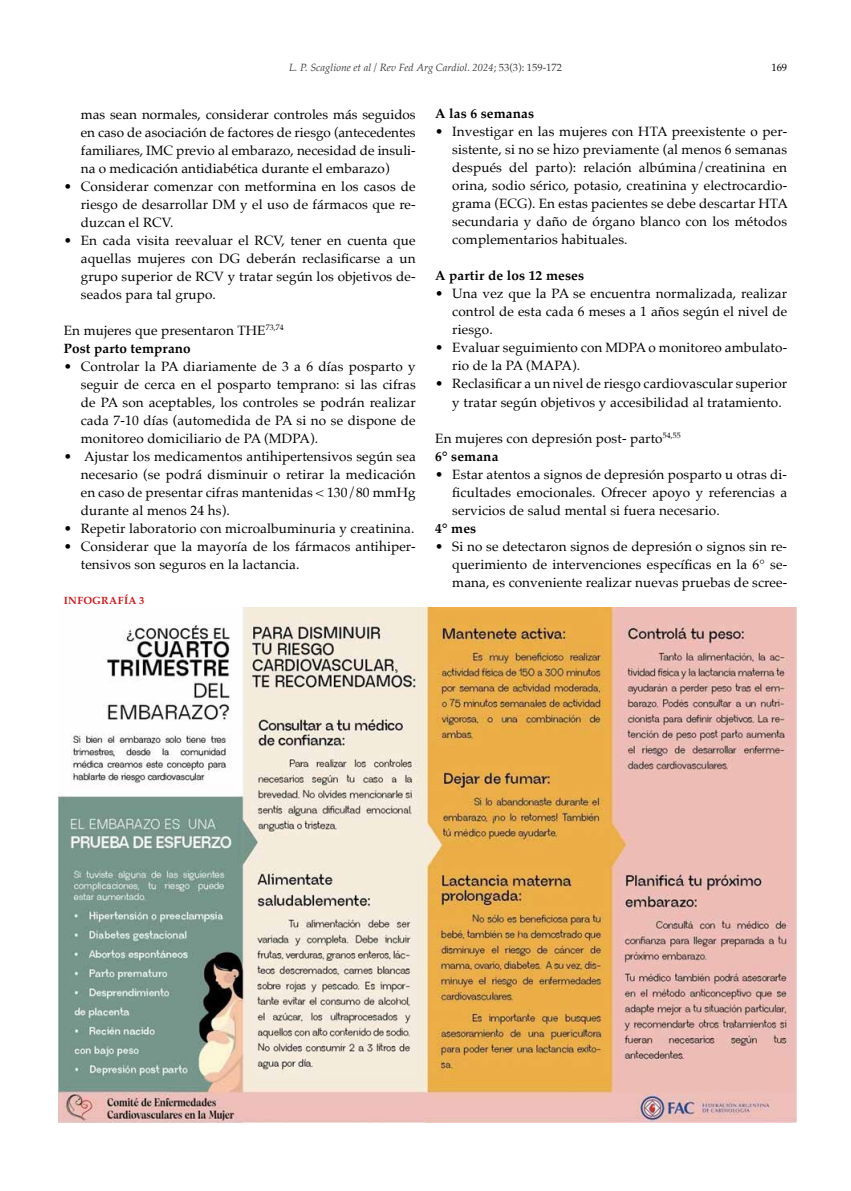
<style>
.page{position:relative;width:851px;height:1191px;background:#fff}
.page>*{position:absolute;margin:0;border:0;box-sizing:border-box;transform-origin:0 0}
.t1{font:13.5px/18px "Palatino";letter-spacing:.01em;color:#000;text-align:justify}
.t2{font:700 13.5px "Palatino";letter-spacing:.01em;color:#000}
.t3{font:italic 10.5px "Palatino";color:#3c3c3b}
.t4{font:700 10.5px "Palatino";letter-spacing:.035em;color:#cd1719}
.t5{font:10.5px "Palatino";color:#000}
.s1{font-style:normal}
.s2{font-weight:700}
</style>
<div class="page">
<img style="left:58px;top:607px;width:738px;height:515px">
<p class="t3" style="left:289px;top:58px;width:274px">L. P. Scaglione et al / Rev Fed Arg Cardiol. 2024<span class="s1">; 53(3): 159-172</span></p>
<p class="t5" style="left:771px;top:58px;width:17px">169</p>
<p class="t1" style="left:81px;top:105px;width:336px">mas sean normales, considerar controles más seguidos en caso de asociación de factores de riesgo (antecedentes familiares, IMC previo al embarazo, necesidad de insuli&shy;na o medicación antidiabética durante el embarazo)</p>
<p class="t1" style="left:81px;top:177px;width:336px;text-indent:-17px">• Considerar comenzar con metformina en los casos de riesgo de desarrollar DM y el uso de fármacos que re&shy;duzcan el RCV.</p>
<p class="t1" style="left:81px;top:231px;width:336px;text-indent:-17px">• En cada visita reevaluar el RCV, tener en cuenta que aquellas mujeres con DG deberán reclasificarse a un grupo superior de RCV y tratar según los objetivos de&shy;seados para tal grupo.</p>
<p class="t1" style="left:64px;top:321px;width:221px">En mujeres que presentaron THE<sup>73,74<br></sup><span class="s2">Post parto temprano</span></p>
<p class="t1" style="left:81px;top:357px;width:336px;text-indent:-17px">• Controlar la PA diariamente de 3 a 6 días posparto y seguir de cerca en el posparto temprano: si las cifras de PA son aceptables, los controles se podrán realizar cada 7-10 días (automedida de PA si no se dispone de monitoreo domiciliario de PA (MDPA).</p>
<p class="t1" style="left:81px;top:447px;width:336px;text-indent:-17px">• Ajustar los medicamentos antihipertensivos según sea necesario (se podrá disminuir o retirar la medicación en caso de presentar cifras mantenidas &lt; 130/80 mmHg durante al menos 24 hs).</p>
<p class="t1" style="left:64px;top:519px;width:352px">• Repetir laboratorio con microalbuminuria y creatinina.</p>
<p class="t1" style="left:81px;top:537px;width:336px;text-indent:-17px">• Considerar que la mayoría de los fármacos antihiper&shy;tensivos son seguros en la lactancia.</p>
<p class="t2" style="left:435px;top:102px;width:100px">A las 6 semanas</p>
<p class="t1" style="left:452px;top:123px;width:337px;text-indent:-17px">• Investigar en las mujeres con HTA preexistente o per&shy;sistente, si no se hizo previamente (al menos 6 semanas después del parto): relación albúmina/creatinina en orina, sodio sérico, potasio, creatinina y electrocardio&shy;grama (ECG). En estas pacientes se debe descartar HTA secundaria y daño de órgano blanco con los métodos complementarios habituales.</p>
<p class="t2" style="left:435px;top:264px;width:150px">A partir de los 12 meses</p>
<p class="t1" style="left:452px;top:285px;width:336px;text-indent:-17px">• Una vez que la PA se encuentra normalizada, realizar control de esta cada 6 meses a 1 años según el nivel de riesgo.</p>
<p class="t1" style="left:452px;top:339px;width:336px;text-indent:-17px">• Evaluar seguimiento con MDPA o monitoreo ambulato&shy;rio de la PA (MAPA).</p>
<p class="t1" style="left:452px;top:375px;width:336px;text-indent:-17px">• Reclasificar a un nivel de riesgo cardiovascular superior y tratar según objetivos y accesibilidad al tratamiento.</p>
<p class="t1" style="left:435px;top:429px;width:247px">En mujeres con depresión post- parto<sup>54,55<br></sup><span class="s2">6° semana</span></p>
<p class="t1" style="left:452px;top:465px;width:336px;text-indent:-17px">• Estar atentos a signos de depresión posparto u otras di&shy;ficultades emocionales. Ofrecer apoyo y referencias a servicios de salud mental si fuera necesario.</p>
<p class="t2" style="left:435px;top:516px;width:42px">4° mes</p>
<p class="t1" style="left:452px;top:537px;width:336px;text-indent:-17px">• Si no se detectaron signos de depresión o signos sin re&shy;querimiento de intervenciones específicas en la 6° se&shy;mana, es conveniente realizar nuevas pruebas de scree-</p>
<p class="t4" style="left:64px;top:591px;width:82px">INFOGRAFÍA 3</p>
</div>
